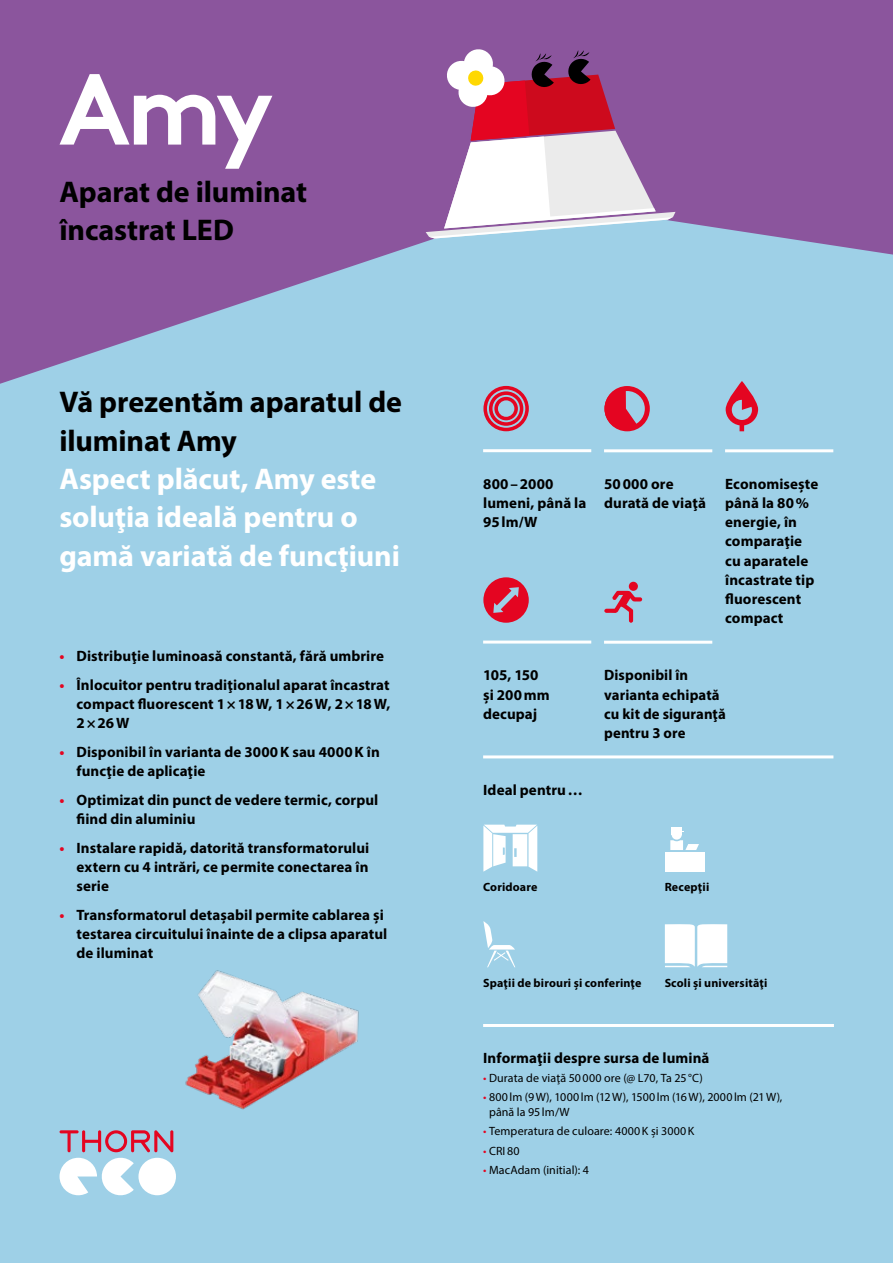
<style>
.page{position:relative;width:893px;height:1263px;background:#9ed0e7}
.page>*{position:absolute;margin:0;border:0;box-sizing:border-box;transform-origin:0 0}
.t1{font:700 100.65px "Brown";color:#fff}
.t2{font:700 30px/38.2px "Myriad Pro";letter-spacing:-.005em;color:#fff}
.t3{font:700 30px/38.2px "Myriad Pro";letter-spacing:-.005em;color:#000}
.t4{font:700 15px/19.2px "Myriad Pro";letter-spacing:.005em;color:#000}
.t5{font:12px/14.9px "Myriad Pro";letter-spacing:.01em;color:#000}
.t6{font:700 12px "Myriad Pro";letter-spacing:.015em;color:#000}
.s1{color:#e40521}
</style>
<div class="page">
<svg style="left:0;top:0;width:893px;height:384px;fill:#8b559d"></svg>
<img style="left:185px;top:970px;width:174px;height:140px">
<svg style="left:426px;top:48px;width:249px;height:190px;background:#bf8eae"></svg>
<hr style="left:483px;top:1024px;width:351px;height:3px;background:#fff">
<hr style="left:483px;top:755px;width:350px;height:3px;background:#fff">
<svg style="left:483px;top:386px;width:46px;height:45px"></svg>
<svg style="left:726px;top:381px;width:32px;height:50px"></svg>
<svg style="left:605px;top:387px;width:33px;height:43px"></svg>
<div style="left:604px;top:386px;width:46px;height:45px;border:5px solid #e40521;border-radius:50%"></div>
<svg style="left:483px;top:577px;width:46px;height:46px"></svg>
<svg style="left:604px;top:591px;width:38px;height:32px"></svg>
<div style="left:629px;top:582px;width:9px;height:9px;background:#e40521;border-radius:50%"></div>
<svg style="left:483px;top:825px;width:54px;height:47px"></svg>
<div style="left:665px;top:851px;width:39px;height:20px;background:#fff"></div>
<hr style="left:671px;top:827px;width:11px;height:4px;background:#fff">
<svg style="left:670px;top:831px;width:29px;height:19px"></svg>
<svg style="left:483px;top:921px;width:32px;height:46px"></svg>
<svg style="left:665px;top:924px;width:62px;height:43px;background:#f4fafc"></svg>
<hr style="left:483px;top:449px;width:108px;height:3px;background:#fff">
<hr style="left:483px;top:640px;width:108px;height:3px;background:#fff">
<hr style="left:604px;top:449px;width:108px;height:3px;background:#fff">
<hr style="left:604px;top:641px;width:108px;height:3px;background:#fff">
<hr style="left:725px;top:449px;width:108px;height:3px;background:#fff">
<div style="left:138px;top:1158px;width:38px;height:37px;background:#fff;border-radius:50%"></div>
<svg style="left:60px;top:1130px;width:113px;height:65px"></svg>
<h1 class="t1" style="left:60px;top:28px;width:215px">Amy</h1>
<h2 class="t3" style="left:60px;top:172px;width:249px">Aparat de iluminat încastrat LED</h2>
<h2 class="t3" style="left:59px;top:382px;width:344px">Vă prezentăm aparatul de iluminat Amy</h2>
<h2 class="t2" style="left:59px;top:459px;width:342px">Aspect plăcut, Amy este soluţia ideală pentru o gamă variată de funcţiuni</h2>
<p class="t4" style="left:60px;top:646px;width:326px"><span class="s1">•</span> Distribuţie luminoasă constantă, fără umbrire</p>
<p class="t4" style="left:77px;top:675px;width:315px;text-align:justify;text-indent:-17px"><span class="s1">•</span> Înlocuitor pentru tradiţionalul aparat încastrat compact fluorescent 1×18W, 1×26W, 2×18W, 2×26W</p>
<p class="t4" style="left:77px;top:742px;width:305px;text-indent:-17px"><span class="s1">•</span> Disponibil în varianta de 3000K sau 4000K în funcţie de aplicaţie</p>
<p class="t4" style="left:77px;top:790px;width:303px;text-indent:-17px"><span class="s1">•</span> Optimizat din punct de vedere termic, corpul fiind din aluminiu</p>
<p class="t4" style="left:77px;top:837px;width:294px;text-align:justify;text-indent:-17px"><span class="s1">•</span> Instalare rapidă, datorită transformatorului extern cu 4 intrări, ce permite conectarea în serie</p>
<p class="t4" style="left:77px;top:904px;width:312px;text-indent:-17px"><span class="s1">•</span> Transformatorul detașabil permite cablarea și testarea circuitului înainte de a clipsa aparatul de iluminat</p>
<p class="t4" style="left:483px;top:474px;width:105px">800–2000 lumeni, până la<br>95lm/W</p>
<p class="t4" style="left:604px;top:474px;width:103px">50000 ore durată de viaţă</p>
<p class="t4" style="left:725px;top:474px;width:95px">Economisește până la 80% energie, în comparaţie cu aparatele încastrate tip fluorescent compact</p>
<p class="t4" style="left:483px;top:665px;width:68px">105, 150 și 200mm decupaj</p>
<p class="t4" style="left:483px;top:780px;width:101px">Ideal pentru…</p>
<p class="t4" style="left:604px;top:665px;width:123px">Disponibil în varianta echipată cu kit de siguranţă pentru 3 ore</p>
<p class="t6" style="left:483px;top:879px;width:56px">Coridoare</p>
<p class="t6" style="left:665px;top:879px;width:46px">Recepţii</p>
<p class="t6" style="left:483px;top:975px;width:160px">Spaţii de birouri și conferinţe</p>
<p class="t6" style="left:665px;top:975px;width:104px">Scoli și universităţi</p>
<p class="t4" style="left:483px;top:1048px;width:228px">Informaţii despre sursa de lumină</p>
<p class="t5" style="left:483px;top:1070px;width:221px"><span class="s1">•</span> Durata de viaţă 50000 ore (@ L70, Ta 25°C)</p>
<p class="t5" style="left:489px;top:1090px;width:295px;text-indent:-6px"><span class="s1">•</span> 800lm (9W), 1000lm (12W), 1500lm (16W), 2000lm (21W), până la 95lm/W</p>
<p class="t5" style="left:483px;top:1124px;width:213px"><span class="s1">•</span> Temperatura de culoare: 4000K și 3000K</p>
<p class="t5" style="left:483px;top:1143px;width:38px"><span class="s1">•</span> CRI80</p>
<p class="t5" style="left:483px;top:1162px;width:107px"><span class="s1">•</span> MacAdam (initial): 4</p>
</div>
